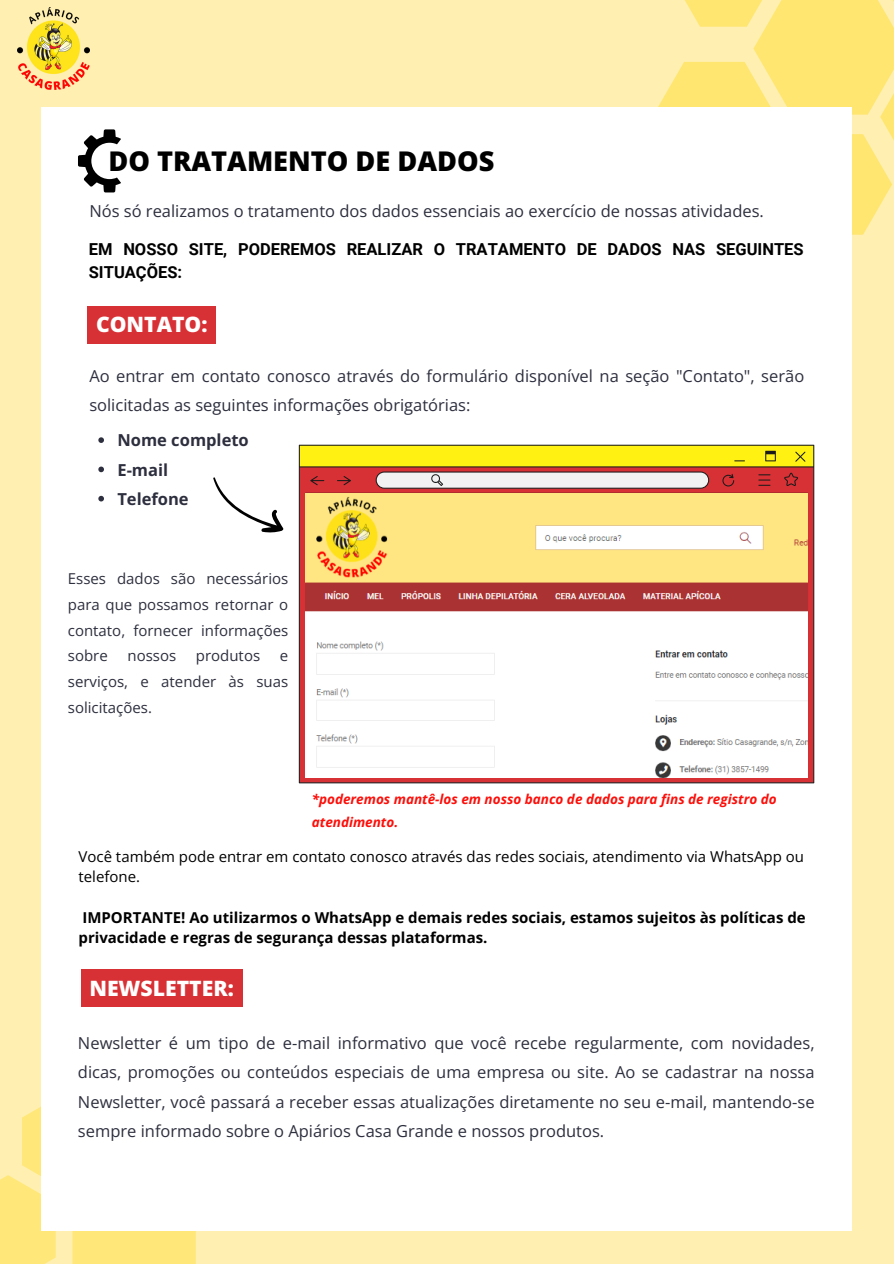
<style>
.page{position:relative;width:894px;height:1264px;background:#fff}
.page>*{position:absolute;margin:0;border:0;box-sizing:border-box;transform-origin:0 0}
.t1{font:800 27.15px "Open Sans";color:#000}
.t2{font:800 21.15px "Open Sans";color:#fff}
.t3{font:16.5px/29.2px "Open Sans";color:#2d2f3e}
.t4{font:700 16.5px/23.7px "Roboto";color:#000}
.t5{font:700 16.5px "Open Sans";color:#2d2f3e}
.t6{font:15px/25.8px "Open Sans";color:#2d2f3e;text-align:justify}
.t7{font:700 15px/20.2px "Open Sans";color:#000}
.t8{font:15px/20.2px "Open Sans";color:#000}
.t9{font:italic 700 13.5px/23.7px "Open Sans";color:#fe0e09}
</style>
<div class="page">
<div style="left:0;top:0;width:893px;height:1263px;background:#fff0b1"></div>
<img style="left:17px;top:8px;width:72px;height:81px">
<svg style="left:658px;top:0;width:235px;height:254px"></svg>
<svg style="left:0;top:1093px;width:196px;height:170px"></svg>
<div style="left:42px;top:107px;width:809px;height:1123px;background:#fff"></div>
<svg style="left:78px;top:129px;width:43px;height:63px"></svg>
<svg style="left:299px;top:444px;width:515px;height:339px"></svg>
<img style="left:305px;top:493px;width:502px;height:284px">
<svg style="left:213px;top:477px;width:71px;height:56px"></svg>
<div style="left:87px;top:306px;width:129px;height:37px;background:#d83135"></div>
<svg style="left:98px;top:437px;width:6px;height:6px"></svg>
<svg style="left:98px;top:466px;width:6px;height:6px"></svg>
<svg style="left:98px;top:496px;width:6px;height:5px"></svg>
<div style="left:81px;top:969px;width:161px;height:37px;background:#d83135"></div>
<p class="t1" style="left:108px;top:142px;width:387px">DO TRATAMENTO DE DADOS</p>
<h1 class="t3" style="left:89px;top:196px;width:676px">Nós só realizamos o tratamento dos dados essenciais ao exercício de nossas atividades.</h1>
<h5 class="t4" style="left:89px;top:237px;width:716px">EM NOSSO SITE, PODEREMOS REALIZAR O TRATAMENTO DE DADOS NAS SEGUINTES<br>SITUAÇÕES:</h5>
<h3 class="t2" style="left:96px;top:310px;width:113px">CONTATO:</h3>
<h2 class="t3" style="left:89px;top:361px;width:716px">Ao entrar em contato conosco através do formulário disponível na seção "Contato", serão solicitadas as seguintes informações obrigatórias:</h2>
<h5 class="t5" style="left:117px;top:428px;width:133px">Nome completo</h5>
<p class="t5" style="left:117px;top:458px;width:52px">E-mail</p>
<p class="t5" style="left:117px;top:487px;width:73px">Telefone</p>
<p class="t6" style="left:68px;top:565px;width:222px">Esses dados são necessários para que possamos retornar o contato, fornecer informações sobre</p>
<p class="t6" style="left:127px;top:642px;width:50px">nossos</p>
<p class="t6" style="left:196px;top:642px;width:66px">produtos</p>
<p class="t6" style="left:68px;top:642px;width:222px;text-indent:212px">e serviços, e atender às suas solicitações.</p>
<p class="t9" style="left:312px;top:786px;width:466px">*poderemos mantê-los em nosso banco de dados para fins de registro do atendimento.</p>
<p class="t8" style="left:78px;top:846px;width:726px">Você também pode entrar em contato conosco através das redes sociais, atendimento via WhatsApp ou telefone.</p>
<p class="t7" style="left:78px;top:906px;width:728px">IMPORTANTE! Ao utilizarmos o WhatsApp e demais redes sociais, estamos sujeitos às políticas de privacidade e regras de segurança dessas plataformas.</p>
<h5 class="t2" style="left:89px;top:973px;width:146px">NEWSLETTER:</h5>
<p class="t3" style="left:78px;top:1027px;width:737px;text-align:justify">Newsletter é um tipo de e-mail informativo que você recebe regularmente, com novidades, dicas, promoções ou conteúdos especiais de uma empresa ou site. Ao se cadastrar na nossa Newsletter, você passará a receber essas atualizações diretamente no seu e-mail, mantendo-se sempre informado sobre o Apiários Casa Grande e nossos produtos.</p>
</div>
